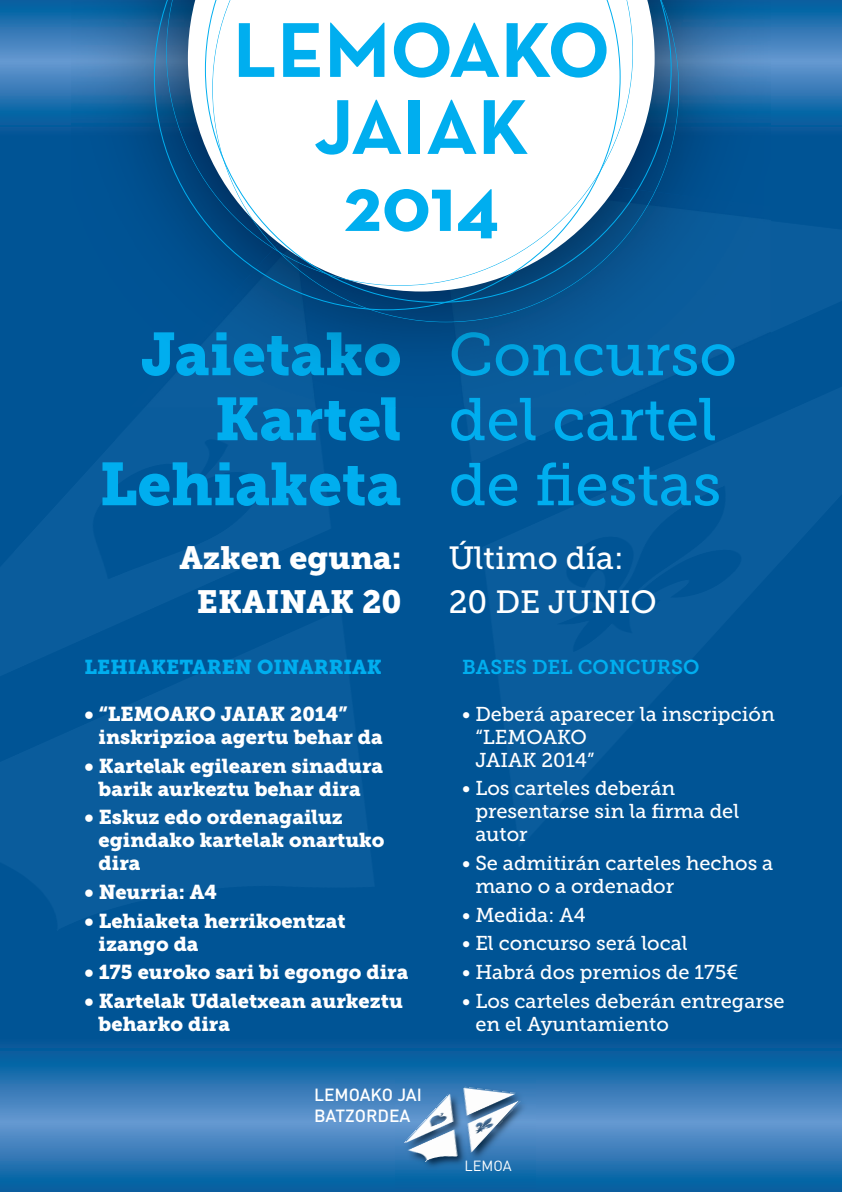
<style>
.page{position:relative;width:842px;height:1192px;background:#fff}
.page>*{position:absolute;margin:0;border:0;box-sizing:border-box;transform-origin:0 0}
.t1{font:700 79px/77px "Neutra Text";color:#00aeef;text-align:center}
.t2{font:60px/65px "Museo Slab 500";color:#00aeef}
.t3{font:60px/65px "Museo Slab 900";color:#00aeef;text-align:right}
.t4{font:32px/44px "Museo Slab 900";color:#fff;text-align:center}
.t5{font:32px/44px "Museo Slab 500";color:#fff}
.t6{font:20px/23px "Museo Slab 900";color:#fff}
.t7{font:20px/23px "Museo Slab 500";color:#fff}
.t8{font:20px "Museo Slab 900";color:#00aeef}
.t9{font:20px "Museo Slab 700";color:#00aeef}
.t10{font:500 17.4px/20.9px "DIN";color:#fff}
.t11{font:14.6px "DIN";color:#fff}
</style>
<div class="page">
<div style="left:0;top:129px;width:842px;height:1063px;background:#005495"></div>
<svg style="left:0;top:0;width:842px;height:130px;background:#2e77b5"></svg>
<svg style="left:0;top:1045px;width:842px;height:147px"></svg>
<img style="left:395px;top:1075px;width:140px;height:115px">
<img style="left:400px;top:1086px;width:122px;height:79px">
<img style="left:72px;top:0;width:699px;height:156px">
<img style="left:141px;top:156px;width:630px;height:252px">
<img style="left:142px;top:332px;width:258px;height:44px">
<img style="left:218px;top:397px;width:182px;height:11px">
<img style="left:452px;top:332px;width:282px;height:44px">
<img style="left:451px;top:398px;width:264px;height:10px">
<svg style="left:154px;top:0;width:58px;height:310px"></svg>
<svg style="left:212px;top:0;width:467px;height:322px"></svg>
<h1 class="t1" style="left:233px;top:21px;width:379px">LEMOAKO<br>JAIAK<br>2014</h1>
<h2 class="t3" style="left:99px;top:393px;width:303px">Kartel<br>Lehiaketa</h2>
<h2 class="t2" style="left:449px;top:392px;width:274px">del cartel de fiestas</h2>
<h3 class="t4" style="left:179px;top:539px;width:224px">Azken eguna:<br>EKAINAK 20</h3>
<h3 class="t5" style="left:449px;top:539px;width:209px">Último día:<br>20 DE JUNIO</h3>
<p class="t8" style="left:84px;top:660px;width:299px">LEHIAKETAREN OINARRIAK</p>
<p class="t6" style="left:99px;top:704px;width:286px;text-indent:-14px">• “LEMOAKO JAIAK 2014” inskripzioa agertu behar da</p>
<p class="t6" style="left:84px;top:756px;width:300px;text-align:center">• Kartelak egilearen sinadura barik aurkeztu behar dira</p>
<p class="t6" style="left:99px;top:808px;width:287px;text-indent:-14px">• Eskuz edo ordenagailuz egindako kartelak onartuko dira</p>
<p class="t6" style="left:84px;top:882px;width:134px">• Neurria: A4</p>
<p class="t6" style="left:99px;top:911px;width:248px;text-indent:-14px">• Lehiaketa herrikoentzat izango da</p>
<p class="t6" style="left:84px;top:963px;width:325px">• 175 euroko sari bi egongo dira</p>
<p class="t6" style="left:99px;top:991px;width:306px;text-indent:-14px">• Kartelak Udaletxean aurkeztu beharko dira</p>
<p class="t10" style="left:314px;top:1086px;width:109px">LEMOAKO JAI<br>BATZORDEA</p>
<p class="t9" style="left:462px;top:655px;width:239px">BASES DEL CONCURSO</p>
<p class="t7" style="left:475px;top:704px;width:301px;text-indent:-13px">• Deberá aparecer la inscripción “LEMOAKO<br>JAIAK 2014”</p>
<p class="t7" style="left:475px;top:779px;width:265px;text-indent:-13px">• Los carteles deberán presentarse sin la firma del autor</p>
<p class="t7" style="left:475px;top:853px;width:300px;text-indent:-13px">• Se admitirán carteles hechos a mano o a ordenador</p>
<p class="t7" style="left:462px;top:905px;width:125px">• Medida: A4</p>
<p class="t7" style="left:462px;top:934px;width:227px">• El concurso será local</p>
<p class="t7" style="left:462px;top:962px;width:278px">• Habrá dos premios de 175€</p>
<p class="t7" style="left:475px;top:991px;width:311px;text-indent:-13px">• Los carteles deberán entregarse en el Ayuntamiento</p>
<p class="t11" style="left:464px;top:1160px;width:49px">LEMOA</p>
</div>
